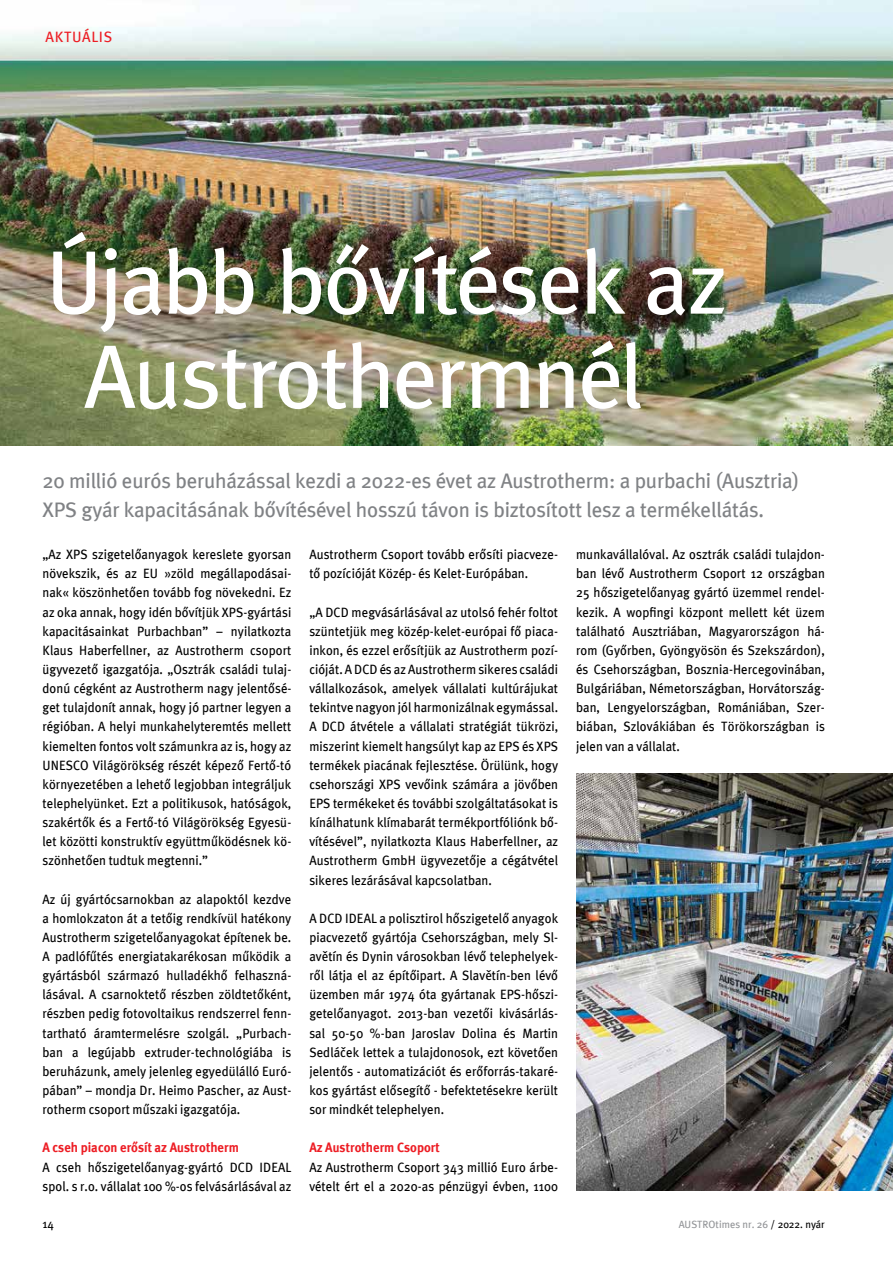
<style>
.page{position:relative;width:893px;height:1263px;background:#fff}
.page>*{position:absolute;margin:0;border:0;box-sizing:border-box;transform-origin:0 0}
.t1{font:90px/94.2px "Meta Plus Book magyar";letter-spacing:-.025em;color:#fff;text-align:center}
.t2{font:21px/28.5px "Meta Plus Book magyar";letter-spacing:-.01em;color:#808285}
.t3{font:15px "Meta Plus Book magyar";letter-spacing:.04em;color:#ed1d24}
.t4{font:13.5px/19.2px "Meta Plus Book magyar";letter-spacing:.005em;color:#000;text-align:justify;scale:.95 1}
.t5{font:13.5px "Meta Plus Bold magyar";letter-spacing:.005em;color:#ed1d24;scale:.95 1}
.t6{font:12px "Meta Plus Book magyar";color:#000}
.t7{font:10.5px "Meta Plus Book magyar";color:#939598}
.s1{font-family:"Meta Book CE"}
.s2{color:#000}
</style>
<div class="page">
<img style="left:0;top:0;width:893px;height:445px">
<img style="left:576px;top:774px;width:317px;height:417px">
<p class="t3" style="left:46px;top:27px;width:68px">AKTUÁLIS</p>
<h1 class="t1" style="left:46px;top:233px;width:683px">Újabb bővítések az<br>Austrothermnél</h1>
<h2 class="t2" style="left:43px;top:466px;width:758px">20 millió eurós beruházással kezdi a 2022-es évet az Austrotherm: a purbachi (Ausztria)<br>XPS gyár kapacitásának bővítésével hosszú távon is biztosított lesz a termékellátás.</h2>
<p class="t4" style="left:43px;top:545px;width:263px">„Az XPS szigetelőanyagok kereslete gyorsan növekszik, és az EU »zöld megállapodásai&shy;nak« köszönhetően tovább fog növekedni. Ez az oka annak, hogy idén bővítjük XPS-gyártási kapacitásainkat Purbachban” – nyilatkozta Klaus Haberfellner, az Austrotherm csoport ügyvezető igazgatója. „Osztrák családi tulaj&shy;donú cégként az Austrotherm nagy jelentősé&shy;get tulajdonít annak, hogy jó partner legyen a régióban. A helyi munkahelyteremtés mellett kiemelten fontos volt számunkra az is, hogy az UNESCO Világörökség részét képező Fertő-tó környezetében a lehető legjobban integráljuk telephelyünket. Ezt a politikusok, hatóságok, szakértők és a Fertő-tó Világörökség Egyesü&shy;let közötti konstruktív együttműködésnek kö&shy;szönhetően tudtuk megtenni.”</p>
<p class="t4" style="left:43px;top:889px;width:263px">Az új gyártócsarnokban az alapoktól kezdve a homlokzaton át a tetőig rendkívül hatékony Austrotherm szigetelőanyagokat építenek be.<br>A padlófűtés energiatakarékosan működik a gyártásból származó hulladékhő felhaszná&shy;lásával. A csarnoktető részben zöldtetőként, részben pedig fotovoltaikus rendszerrel fenn&shy;tartható áramtermelésre szolgál. „Purbach&shy;ban a legújabb extruder-technológiába is beruházunk, amely jelenleg egyedülálló Euró&shy;pában” – mondja Dr. Heimo Pascher, az Aust&shy;rotherm csoport műszaki igazgatója.</p>
<p class="t5" style="left:43px;top:1139px;width:208px">A cseh piacon erősít az Austrotherm</p>
<p class="t4" style="left:43px;top:1157px;width:263px">A cseh hőszigetelőanyag-gyártó DCD IDEAL spol. s r.o. vállalat 100 %-os felvásárlásával az</p>
<p class="t6" style="left:43px;top:1217px;width:13px">14</p>
<p class="t4" style="left:309px;top:545px;width:263px">Austrotherm Csoport tovább erősíti piacveze&shy;tő pozícióját Közép- és Kelet-Európában.</p>
<p class="t4" style="left:309px;top:602px;width:263px">„A DCD megvásárlásával az utolsó fehér foltot szüntetjük meg közép-kelet-európai fő piaca&shy;inkon, és ezzel erősítjük az Austrotherm pozí&shy;cióját. A DCD és az Austrotherm sikeres családi vállalkozások, amelyek vállalati kultúrájukat tekintve nagyon jól harmonizálnak egymással.<br>A DCD átvétele a vállalati stratégiát tükrözi, miszerint kiemelt hangsúlyt kap az EPS és XPS termékek piacának fejlesztése. Örülünk, hogy csehországi XPS vevőink számára a jövőben EPS termékeket és további szolgáltatásokat is kínálhatunk klímabarát termékportfóliónk bő&shy;vítésével”, nyilatkozta Klaus Haberfellner, az Austrotherm GmbH ügyvezetője a cégátvétel sikeres lezárásával kapcsolatban.</p>
<p class="t4" style="left:309px;top:908px;width:263px">A DCD IDEAL a polisztirol hőszigetelő anyagok piacvezető gyártója Csehországban, mely Sl&shy;a<span class="s1">vě</span>tín és Dynin városokban lévő telephelyek&shy;ről látja el az építőipart. A Slav<span class="s1">ě</span>tín-ben lévő üzemben már 1974 óta gyártanak EPS-hőszi&shy;getelőanyagot. 2013-ban vezetői kivásárlás&shy;sal 50-50 %-ban Jaroslav Dolina és Martin Sedlá<span class="s1">č</span>ek lettek a tulajdonosok, ezt követően jelentős - automatizációt és erőforrás-takaré&shy;kos gyártást elősegítő - befektetésekre került sor mindkét telephelyen.</p>
<p class="t5" style="left:309px;top:1139px;width:139px">Az Austrotherm Csoport</p>
<p class="t4" style="left:309px;top:1157px;width:263px">Az Austrotherm Csoport 343 millió Euro árbe&shy;vételt ért el a 2020-as pénzügyi évben, 1100</p>
<p class="t4" style="left:576px;top:545px;width:263px">munkavállalóval. Az osztrák családi tulajdon&shy;ban lévő Austrotherm Csoport 12 országban 25 hőszigetelőanyag gyártó üzemmel rendel&shy;kezik. A wopfingi központ mellett két üzem található Ausztriában, Magyarországon há&shy;rom (Győrben, Gyöngyösön és Szekszárdon), és Csehországban, Bosznia-Hercegovinában, Bulgáriában, Németországban, Horvátország&shy;ban, Lengyelországban, Romániában, Szer&shy;biában, Szlovákiában és Törökországban is jelen van a vállalat.</p>
<p class="t7" style="left:679px;top:1218px;width:148px">AUSTROtimes nr. 26 <span class="s2">/ 2022. nyár</span></p>
</div>
